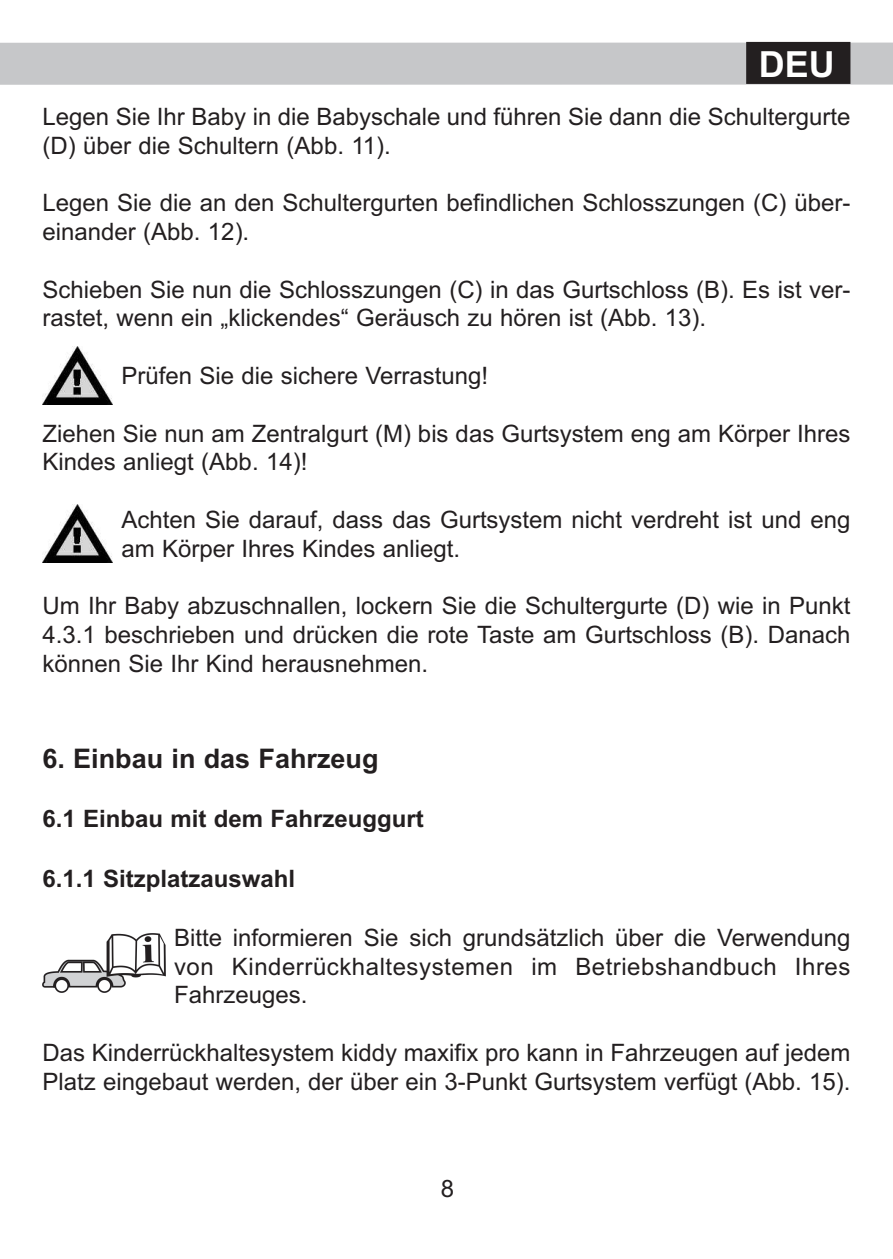
<style>
.page{position:relative;width:893px;height:1259px;background:#fff}
.page>*{position:absolute;margin:0;border:0;box-sizing:border-box;transform-origin:0 0}
.t1{font:700 36px "Arial";color:#fff}
.t2{font:700 27px "Arial";color:#231f20}
.t3{font:24px/28.8px "Arial";color:#231f20}
.t4{font:700 24px "Arial";color:#231f20}
</style>
<div class="page">
<div style="left:0;top:43px;width:893px;height:42px;background:#c6c7c9"></div>
<div style="left:746px;top:42px;width:104px;height:42px;background:#231f20"></div>
<img style="left:43px;top:346px;width:69px;height:58px">
<img style="left:43px;top:504px;width:69px;height:58px">
<img style="left:43px;top:933px;width:122px;height:60px">
<h1 class="t1" style="left:759px;top:43px;width:77px">DEU</h1>
<p class="t3" style="left:43px;top:102px;width:809px">Legen Sie Ihr Baby in die Babyschale und führen Sie dann die Schultergurte (D) über die Schultern (Abb. 11).</p>
<p class="t3" style="left:43px;top:188px;width:809px">Legen Sie die an den Schultergurten befindlichen Schlosszungen (C) über&shy;einander (Abb. 12).</p>
<p class="t3" style="left:43px;top:275px;width:809px">Schieben Sie nun die Schlosszungen (C) in das Gurtschloss (B). Es ist ver&shy;rastet, wenn ein „klickendes“ Geräusch zu hören ist (Abb. 13).</p>
<p class="t3" style="left:121px;top:361px;width:368px">Prüfen Sie die sichere Verrastung!</p>
<p class="t3" style="left:43px;top:419px;width:809px">Ziehen Sie nun am Zentralgurt (M) bis das Gurtsystem eng am Körper Ihres<br>Kindes anliegt (Abb. 14)!</p>
<p class="t3" style="left:121px;top:505px;width:731px">Achten Sie darauf, dass das Gurtsystem nicht verdreht ist und eng am Körper Ihres Kindes anliegt.</p>
<p class="t3" style="left:43px;top:592px;width:809px;text-align:justify">Um Ihr Baby abzuschnallen, lockern Sie die Schultergurte (D) wie in Punkt 4.3.1 beschrieben und drücken die rote Taste am Gurtschloss (B). Danach können Sie Ihr Kind herausnehmen.</p>
<p class="t2" style="left:43px;top:743px;width:338px">6. Einbau in das Fahrzeug</p>
<p class="t4" style="left:43px;top:804px;width:383px">6.1 Einbau mit dem Fahrzeuggurt</p>
<p class="t4" style="left:43px;top:864px;width:254px">6.1.1 Sitzplatzauswahl</p>
<p class="t3" style="left:174px;top:923px;width:678px;text-align:justify">Bitte informieren Sie sich grundsätzlich über die Verwendung von Kinderrückhaltesystemen im Betriebshandbuch Ihres Fahrzeuges.</p>
<p class="t3" style="left:43px;top:1038px;width:809px">Das Kinderrückhaltesystem kiddy maxifix pro kann in Fahrzeugen auf jedem<br>Platz eingebaut werden, der über ein 3-Punkt Gurtsystem verfügt (Abb. 15).</p>
<p class="t3" style="left:441px;top:1174px;width:15px">8</p>
</div>
